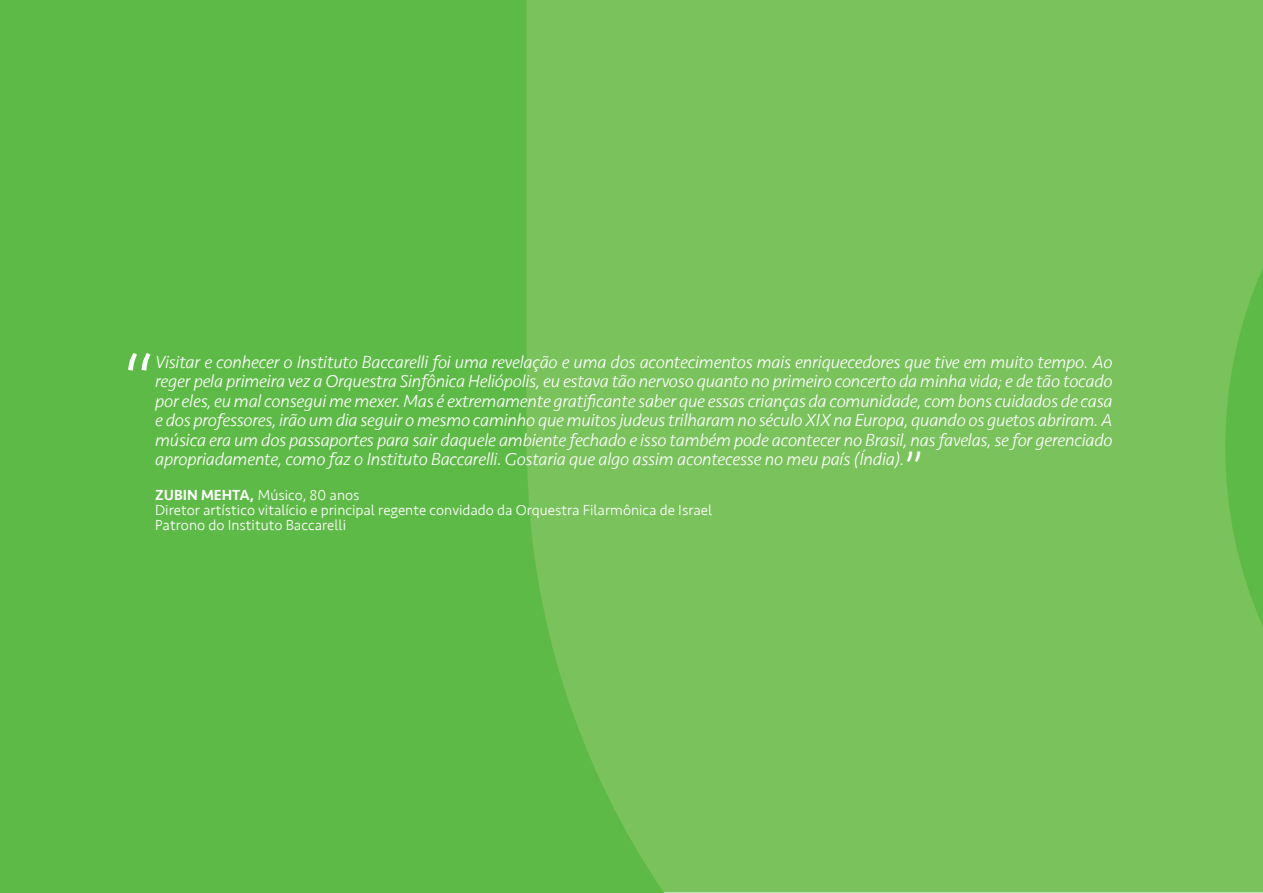
<style>
.page{position:relative;width:1263px;height:893px;background:#fff}
.page>*{position:absolute;margin:0;border:0;box-sizing:border-box;transform-origin:0 0}
.t1{font:300 75px "Seravek";color:#fff}
.t2{font:300 45px "Seravek";color:#fff}
.t3{font:italic 300 18px/19.5px "Seravek";letter-spacing:-.015em;color:#fff;text-align:justify}
.t4{font:300 15px/15px "Seravek";color:#fff}
.s1{font-weight:500}
</style>
<div class="page">
<div style="left:0;top:0;width:1263px;height:892px;background:#5eba46"></div>
<svg style="left:664px;top:892px;width:599px;height:1px"></svg>
<div style="left:526px;top:0;width:737px;height:892px;background:#79c25c"></div>
<h1 class="t1" style="left:123px;top:343px;width:32px">“</h1>
<p class="t3" style="left:155px;top:352px;width:959px">Visitar e conhecer o Instituto Baccarelli foi uma revelação e uma dos acontecimentos mais enriquecedores que tive em muito tempo. Ao reger pela primeira vez a Orquestra Sinfônica Heliópolis, eu estava tão nervoso quanto no primeiro concerto da minha vida; e de tão tocado por eles, eu mal consegui me mexer. Mas é extremamente gratificante saber que essas crianças da comunidade, com bons cuidados de casa e dos professores, irão um dia seguir o mesmo caminho que muitos judeus trilharam no século XIX na Europa, quando os guetos abriram. A música era um dos passaportes para sair daquele ambiente fechado e isso também pode acontecer no Brasil, nas favelas, se for gerenciado apropriadamente, como faz o Instituto Baccarelli. Gostaria que algo assim acontecesse no meu país (Índia).</p>
<p class="t4" style="left:155px;top:488px;width:558px"><span class="s1">ZuBIN MEHTa,</span> Músico, 80 anos<br>diretor artístico vitalício e principal regente convidado da Orquestra Filarmônica de Israel<br>Patrono do Instituto Baccarelli</p>
<h2 class="t2" style="left:904px;top:445px;width:20px">”</h2>
</div>
